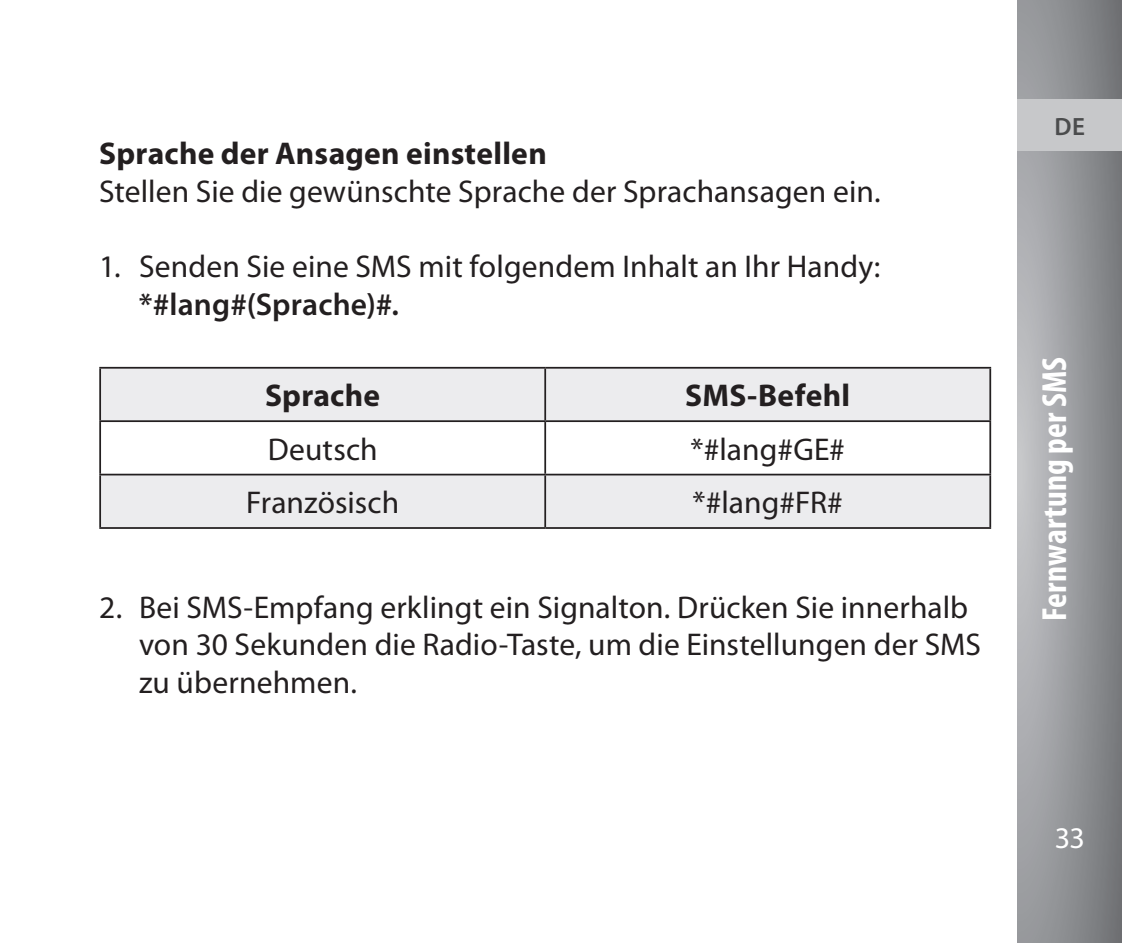
<style>
.page{position:relative;width:1122px;height:943px;background:#fff}
.page>*{position:absolute;margin:0;border:0;box-sizing:border-box;transform-origin:0 0}
.t1{font:700 condensed 35px "Myriad Pro";letter-spacing:.005em;color:#fff}
.t2{font:31.5px/37.8px "Myriad Pro";letter-spacing:.005em;color:#231f20}
.t3{font:700 31.5px "Myriad Pro";letter-spacing:.01em;color:#231f20}
.t4{font:600 31.5px "Myriad Pro";letter-spacing:.005em;color:#231f20}
.t5{font:30.1px "Myriad Pro";color:#fff}
.t6{font:600 25.2px "Myriad Pro";color:#4b4c4d}
</style>
<div class="page">
<svg style="left:1017px;top:0;width:104px;height:943px;background:#97989b"></svg>
<div style="left:1017px;top:99px;width:104px;height:51px;background:#c7c8ca"></div>
<svg style="left:271px;top:366px;width:22px;height:1px"></svg>
<div style="left:101px;top:368px;width:888px;height:159px;background:#ececee"></div>
<svg style="left:101px;top:422px;width:888px;height:51px"></svg>
<hr style="left:544px;top:368px;width:2px;height:52px;background:#231f20">
<hr style="left:99px;top:420px;width:446px;height:2px;background:#231f20">
<hr style="left:545px;top:420px;width:445px;height:2px;background:#231f20">
<hr style="left:544px;top:422px;width:2px;height:51px;background:#231f20">
<hr style="left:99px;top:473px;width:446px;height:2px;background:#231f20">
<hr style="left:545px;top:473px;width:445px;height:2px;background:#231f20">
<hr style="left:544px;top:475px;width:2px;height:52px;background:#231f20">
<hr style="left:99px;top:367px;width:446px;height:1px;background:#231f20">
<hr style="left:99px;top:368px;width:2px;height:52px;background:#231f20">
<hr style="left:545px;top:367px;width:445px;height:1px;background:#231f20">
<hr style="left:989px;top:368px;width:1px;height:52px;background:#231f20">
<hr style="left:99px;top:422px;width:2px;height:51px;background:#231f20">
<hr style="left:989px;top:422px;width:1px;height:51px;background:#231f20">
<hr style="left:99px;top:475px;width:2px;height:52px;background:#231f20">
<hr style="left:989px;top:475px;width:1px;height:52px;background:#231f20">
<hr style="left:99px;top:527px;width:446px;height:2px;background:#231f20">
<hr style="left:545px;top:527px;width:445px;height:2px;background:#231f20">
<p class="t3" style="left:99px;top:133px;width:449px">Sprache der Ansagen einstellen</p>
<p class="t2" style="left:99px;top:172px;width:782px">Stellen Sie die gewünschte Sprache der Sprachansagen ein.</p>
<p class="t2" style="left:99px;top:247px;width:782px">1. Senden Sie eine SMS mit folgendem Inhalt an Ihr Handy:</p>
<p class="t4" style="left:139px;top:284px;width:261px">*#lang#(Sprache)#.</p>
<p class="t3" style="left:265px;top:375px;width:116px">Sprache</p>
<p class="t3" style="left:685px;top:375px;width:166px">SMS-Befehl</p>
<p class="t2" style="left:267px;top:430px;width:111px">Deutsch</p>
<p class="t2" style="left:690px;top:430px;width:156px">*#lang#GE#</p>
<p class="t2" style="left:246px;top:483px;width:154px">Französisch</p>
<p class="t2" style="left:692px;top:483px;width:152px">*#lang#FR#</p>
<p class="t2" style="left:139px;top:587px;width:843px;text-indent:-40px">2. Bei SMS-Empfang erklingt ein Signalton. Drücken Sie innerhalb von 30 Sekunden die Radio-Taste, um die Einstellungen der SMS zu übernehmen.</p>
<p class="t6" style="left:1054px;top:111px;width:32px">DE</p>
<p class="t1" style="left:1032px;top:621px;width:266px;rotate:-90deg">Fernwartung per SMS</p>
<p class="t5" style="left:1054px;top:819px;width:32px">33</p>
</div>
